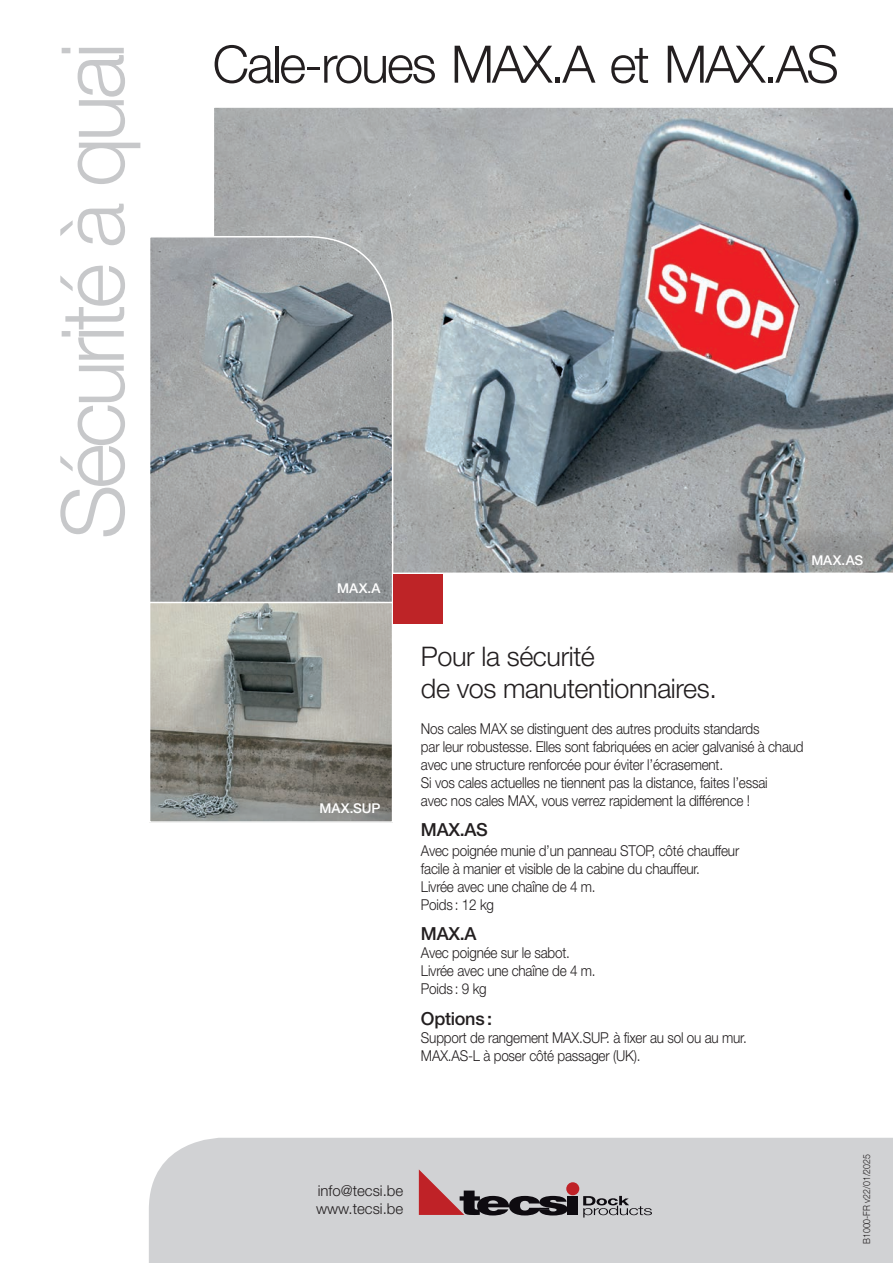
<style>
.page{position:relative;width:893px;height:1263px;background:#fff}
.page>*{position:absolute;margin:0;border:0;box-sizing:border-box;transform-origin:0 0}
.t1{font:300 87px "Helvetica Neue LT Std";letter-spacing:-.05em;color:#c7c8ca}
.t2{font:300 51.75px "Helvetica Neue LT Std";letter-spacing:-.04em;color:#231f20}
.t3{font:300 27px/32.4px "Helvetica Neue LT Std";letter-spacing:-.015em;color:#231f20}
.t4{font:500 18px "Helvetica Neue LT Std";letter-spacing:-.015em;color:#231f20}
.t5{font:300 15px/18px "Helvetica Neue LT Std";letter-spacing:-.015em;color:#231f20;scale:.9 1}
.t6{font:300 15px/18px "Helvetica Neue LT Std";letter-spacing:-.015em;color:#231f20}
.t7{font:500 13.5px "Helvetica Neue LT Std";letter-spacing:-.005em;color:#fff}
.t8{font:300 9.75px "Helvetica Neue LT Std";letter-spacing:-.005em;color:#231f20;scale:.9 1}
</style>
<div class="page">
<svg style="left:214px;top:107px;width:679px;height:466px;background:#9f9b9f"></svg>
<div style="left:149px;top:1138px;width:744px;height:125px;background:#d1d2d4"></div>
<div style="left:567px;top:1196px;width:11px;height:19px;background:#0e0b10"></div>
<svg style="left:419px;top:1169px;width:149px;height:46px;background:#a28a8d"></svg>
<div style="left:566px;top:1182px;width:13px;height:13px;background:#bf2227;border-radius:50%"></div>
<svg style="left:583px;top:1196px;width:69px;height:21px"></svg>
<svg style="left:150px;top:235px;width:244px;height:389px;background:#959a9d"></svg>
<img style="left:152px;top:605px;width:238px;height:215px">
<div style="left:149px;top:602px;width:244px;height:221px;border:2px solid #fff"></div>
<svg style="left:702px;top:529px;width:191px;height:43px;background:#878b8c"></svg>
<div style="left:393px;top:574px;width:50px;height:49px;background:#be2427"></div>
<h1 class="t1" style="left:40px;top:539px;width:498px;rotate:-90deg">Sécurité à quai</h1>
<h2 class="t2" style="left:213px;top:33px;width:628px">Cale-roues MAX.A et MAX.AS</h2>
<p class="t7" style="left:337px;top:580px;width:45px">MAX.A</p>
<p class="t7" style="left:319px;top:800px;width:63px">MAX.SUP</p>
<p class="t7" style="left:811px;top:552px;width:53px">MAX.AS</p>
<h3 class="t3" style="left:421px;top:639px;width:297px">Pour la sécurité<br>de vos manutentionnaires.</h3>
<p class="t5" style="left:421px;top:719px;width:427px">Nos cales MAX se distinguent des autres produits standards<br>par leur robustesse. Elles sont fabriquées en acier galvanisé à chaud avec une structure renforcée pour éviter l’écrasement.<br>Si vos cales actuelles ne tiennent pas la distance, faites l’essai<br>avec nos cales MAX, vous verrez rapidement la différence !</p>
<p class="t4" style="left:421px;top:819px;width:68px">MAX.AS</p>
<p class="t5" style="left:421px;top:842px;width:355px">Avec poignée munie d’un panneau STOP, côté chauffeur facile à manier et visible de la cabine du chauffeur.<br>Livrée avec une chaîne de 4 m.<br>Poids : 12 kg</p>
<p class="t4" style="left:421px;top:923px;width:57px">MAX.A</p>
<p class="t5" style="left:421px;top:944px;width:196px">Avec poignée sur le sabot.<br>Livrée avec une chaîne de 4 m.<br>Poids : 9 kg</p>
<p class="t4" style="left:421px;top:1007px;width:73px">Options :</p>
<p class="t5" style="left:421px;top:1028px;width:364px">Support de rangement MAX.SUP. à fixer au sol ou au mur.<br>MAX.AS-L à poser côté passager (UK).</p>
<p class="t6" style="left:316px;top:1182px;width:89px">info@tecsi.be www.tecsi.be</p>
<p class="t8" style="left:861px;top:1244px;width:101px;rotate:-90deg">B1000-FR v22/01/2025</p>
</div>
